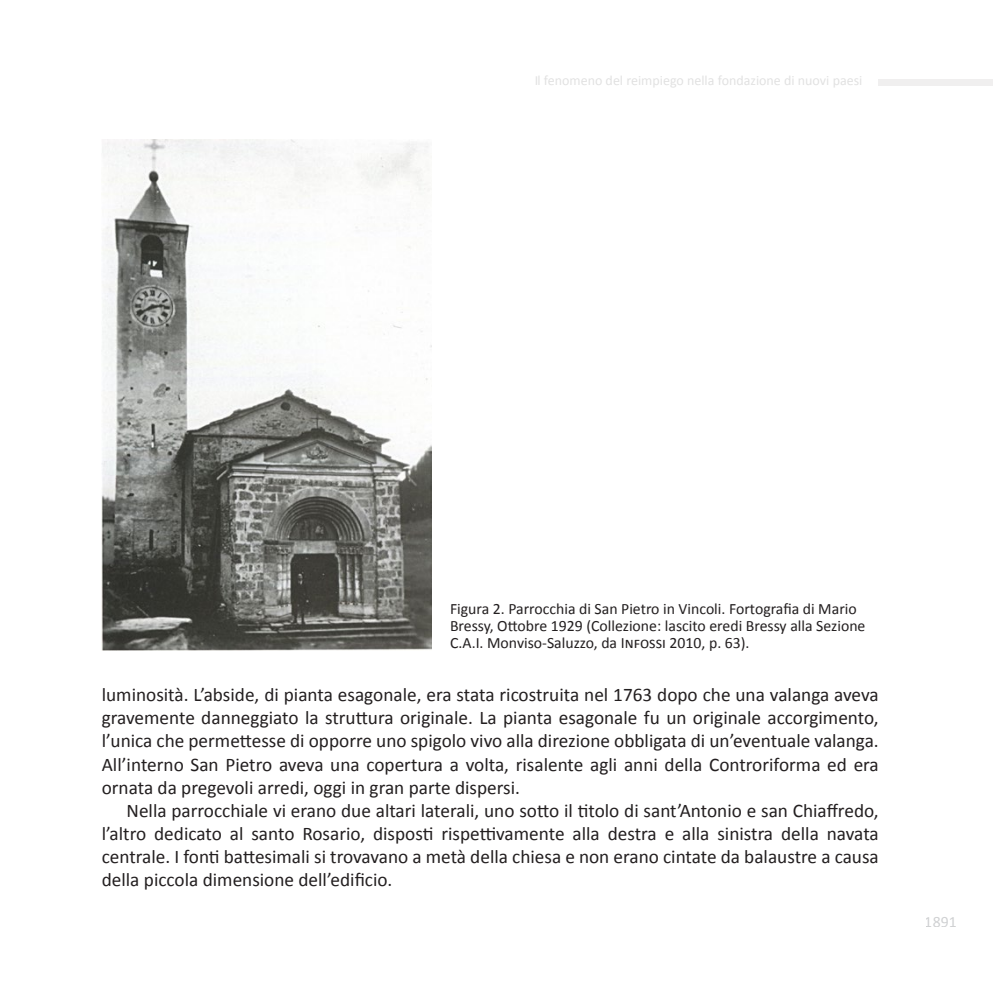
<style>
.page{position:relative;width:993px;height:993px;background:#fff}
.page>*{position:absolute;margin:0;border:0;box-sizing:border-box;transform-origin:0 0}
.t1{font:19.25px/23.1px "Calibri";color:#231f20;text-align:justify}
.t2{font:15.75px/17.2px "Calibri";color:#231f20}
.t3{font:15.75px "Calibri";color:#a9abae}
.t4{font:14px "Calibri";color:#c9c9c9}
</style>
<div class="page">
<div style="left:878px;top:79px;width:114px;height:6px;background:#f0efef"></div>
<img style="left:102px;top:139px;width:330px;height:511px">
<p class="t4" style="left:534px;top:71px;width:330px">Il fenomeno del reimpiego nella fondazione di nuovi paesi</p>
<p class="t2" style="left:450px;top:599px;width:417px">Figura 2. Parrocchia di San Pietro in Vincoli. Fortografia di Mario<br>Bressy, Ottobre 1929 (Collezione: lascito eredi Bressy alla Sezione<br>C.A.I. Monviso-Saluzzo, da Infossi 2010, p. 63).</p>
<p class="t1" style="left:102px;top:682px;width:778px">luminosità. L’abside, di pianta esagonale, era stata ricostruita nel 1763 dopo che una valanga aveva gravemente danneggiato la struttura originale. La pianta esagonale fu un originale accorgimento, l’unica che permettesse di opporre uno spigolo vivo alla direzione obbligata di un’eventuale valanga.<br>All’interno San Pietro aveva una copertura a volta, risalente agli anni della Controriforma ed era ornata da pregevoli arredi, oggi in gran parte dispersi.</p>
<p class="t1" style="left:102px;top:798px;width:778px;text-indent:25px">Nella parrocchiale vi erano due altari laterali, uno sotto il titolo di sant’Antonio e san Chiaffredo, l’altro dedicato al santo Rosario, disposti rispettivamente alla destra e alla sinistra della navata centrale. I fonti battesimali si trovavano a metà della chiesa e non erano cintate da balaustre a causa della piccola dimensione dell’edificio.</p>
<p class="t3" style="left:924px;top:910px;width:33px">1891</p>
</div>
